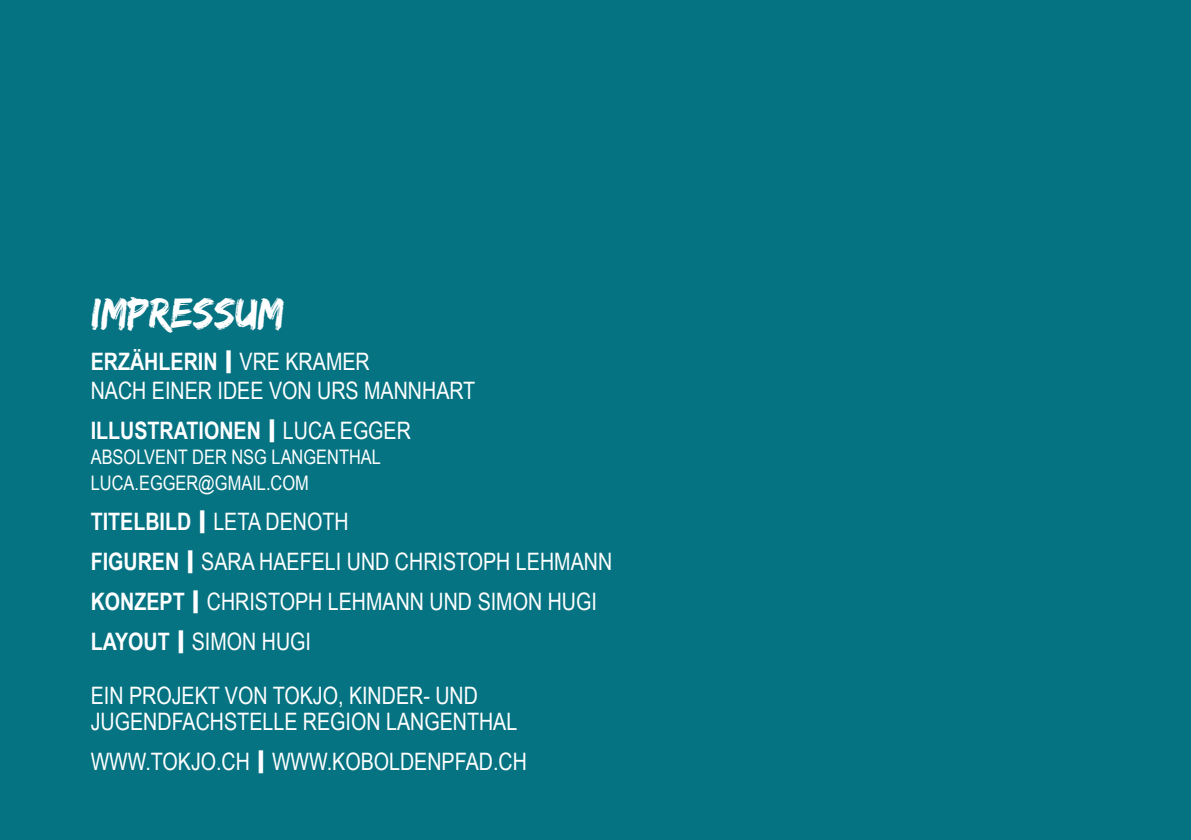
<style>
.page{position:relative;width:1191px;height:840px;background:#fff}
.page>*{position:absolute;margin:0;border:0;box-sizing:border-box;transform-origin:0 0}
.t1{font:44px "Edo SZ";color:#fff}
.t2{font:24px/40.2px "Arial Narrow";color:#fff}
.t3{font:700 24px "Arial Narrow";color:#fff}
.t4{font:20px/25.4px "Arial Narrow";color:#fff}
.s1{font-weight:700}
.s2{font-weight:400}
</style>
<div class="page">
<div style="left:0;top:0;width:1191px;height:839px;background:#057382"></div>
<h1 class="t1" style="left:91px;top:286px;width:194px">IMPRESSUM</h1>
<p class="t2" style="left:91px;top:346px;width:386px;line-height:28.8px"><span class="s1">ERZÄHLERIN |</span> VRE KRAMER<br>NACH EINER IDEE VON URS MANNHART</p>
<p class="t3" style="left:91px;top:412px;width:322px">ILLUSTRATIONEN | <span class="s2">LUCA EGGER</span></p>
<p class="t4" style="left:91px;top:443px;width:292px">ABSOLVENT DER NSG LANGENTHAL<br>LUCA.EGGER@GMAIL.COM</p>
<p class="t2" style="left:91px;top:500px;width:523px"><span class="s1">TITELBILD |</span> LETA DENOTH<br><span class="s1">FIGUREN |</span> SARA HAEFELI UND CHRISTOPH LEHMANN<br><span class="s1">KONZEPT |</span> CHRISTOPH LEHMANN UND SIMON HUGI<br><span class="s1">LAYOUT |</span> SIMON HUGI</p>
<p class="t2" style="left:91px;top:681px;width:428px;line-height:26px">EIN PROJEKT VON TOKJO, KINDER- UND<br>JUGENDFACHSTELLE REGION LANGENTHAL</p>
<p class="t2" style="left:91px;top:740px;width:438px">WWW.TOKJO.CH <span class="s1">|</span>WWW.KOBOLDENPFAD.CH</p>
</div>
